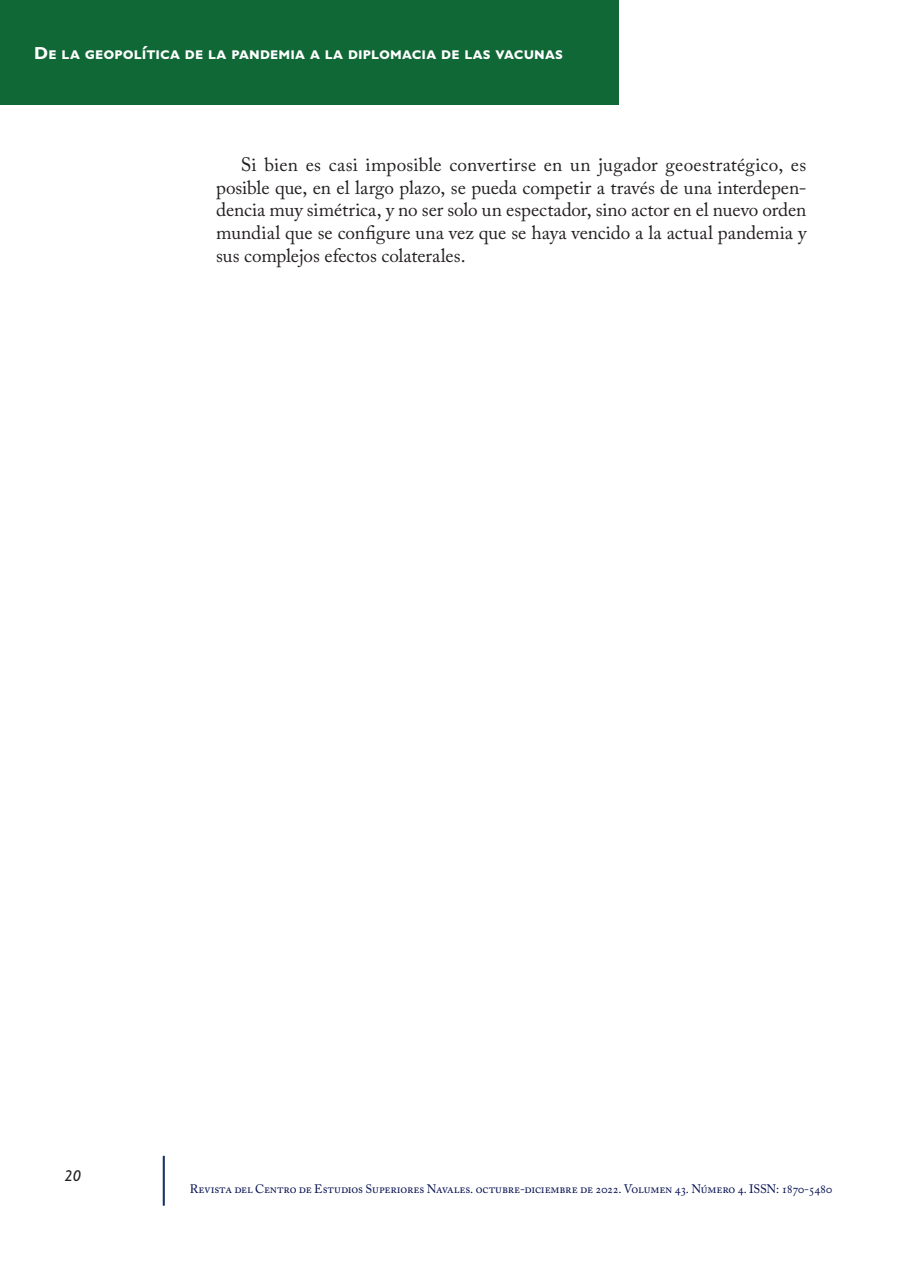
<style>
.page{position:relative;width:908px;height:1270px;background:#fff}
.page>*{position:absolute;margin:0;border:0;box-sizing:border-box;transform-origin:0 0}
._05_Normal{font:19.25px/22.8px "Adobe Caslon Pro";letter-spacing:-.005em;color:#231f20;text-align:justify}
.t1{font:700 17.5px "Gill Sans";letter-spacing:.005em;color:#fff}
.t2{font:italic 500 15.75px "Gill Sans";color:#231f20}
.t3{font:12.25px "Adobe Caslon Pro";letter-spacing:-.015em;color:#030e4f}
.s1{font-family:"Aller";font-weight:400;font-style:normal;color:#fff}
</style>
<div class="page">
<hr style="left:163px;top:1156px;width:2px;height:49px;background:#183463">
<div style="left:0;top:0;width:618px;height:104px;background:#106836"></div>
<p class="t1" style="left:34px;top:42px;width:530px">De la geopolítica de la pandemia a la diplomacia de las vacunas</p>
<p class="_05_Normal" style="left:216px;top:153px;width:592px;text-indent:25px">Si bien es casi imposible convertirse en un jugador geoestratégico, es posible que, en el largo plazo, se pueda competir a través de una interdepen&shy;dencia muy simétrica, y no ser solo un espectador, sino actor en el nuevo orden mundial que se configure una vez que se haya vencido a la actual pandemia y sus complejos efectos colaterales.</p>
<p class="t2" style="left:64px;top:1166px;width:29px">20<span class="s1">20</span></p>
<p class="t3" style="left:190px;top:1182px;width:644px">Revista del Centro de Estudios Superiores Navales. octubre-diciembre de 2022. Volumen 43. Número 4. ISSN: 1870-5480</p>
</div>
